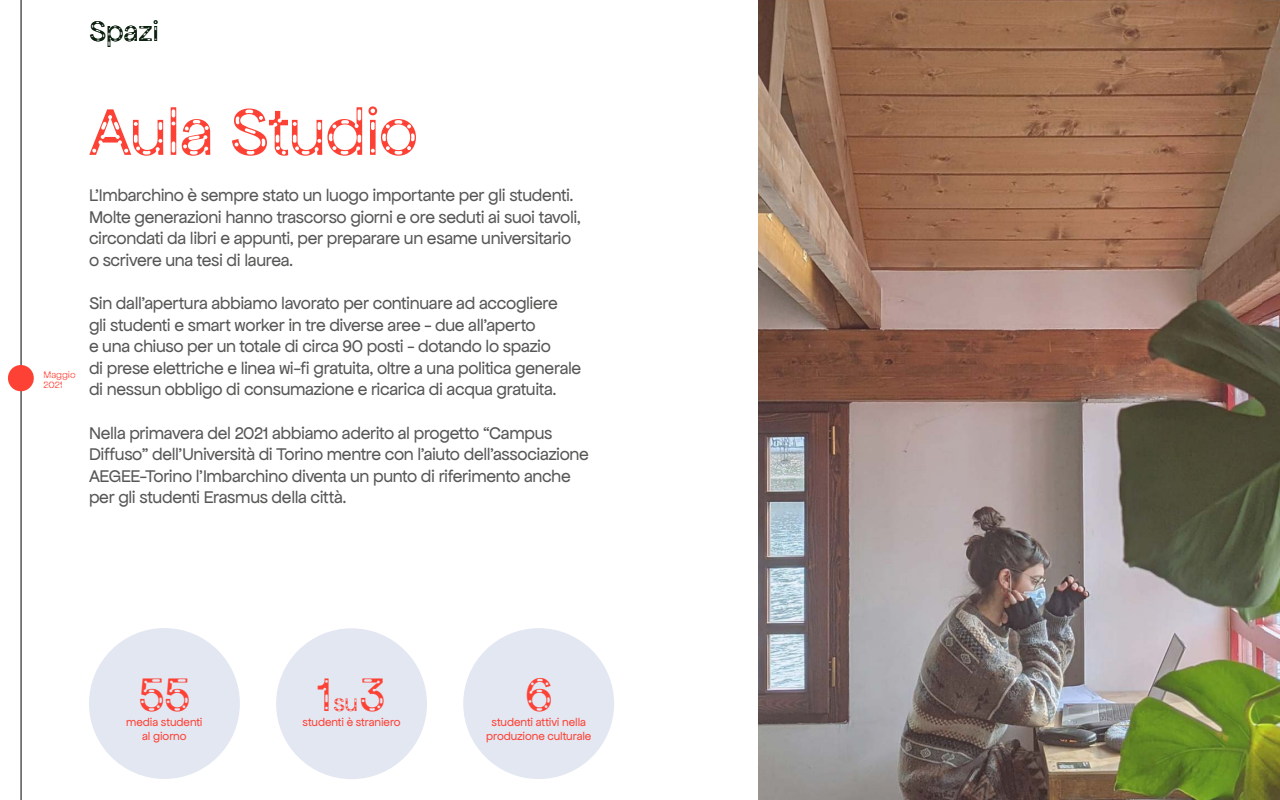
<style>
.page{position:relative;width:1280px;height:800px;background:#fff}
.page>*{position:absolute;margin:0;border:0;box-sizing:border-box;transform-origin:0 0}
.t1{font:70px "Apfel Grotezk Brukt";letter-spacing:-.02em;color:#fd4235}
.t2{font:50px "Apfel Grotezk Brukt";color:#fd4235}
.t3{font:30px "Apfel Grotezk Brukt";color:#0d2110}
.t4{font:18px/21.6px "Apfel Grotezk";letter-spacing:-.02em;color:#575756}
.t5{font:12px/14.4px "Apfel Grotezk";letter-spacing:-.01em;color:#fd4235;text-align:center}
.t6{font:10px/10px "Apfel Grotezk Brukt";color:#fd4235}
.s1{font-size:25px}
</style>
<div class="page">
<hr style="left:21px;top:0;width:1px;height:800px;background:#000">
<div style="left:8px;top:365px;width:26px;height:26px;background:#fd4235;border-radius:50%"></div>
<div style="left:89px;top:628px;width:151px;height:151px;background:#e3e7f2;border-radius:50%"></div>
<div style="left:463px;top:628px;width:151px;height:151px;background:#e3e7f2;border-radius:50%"></div>
<div style="left:276px;top:628px;width:151px;height:151px;background:#e3e7f2;border-radius:50%"></div>
<img style="left:758px;top:0;width:522px;height:800px">
<h3 class="t3" style="left:89px;top:16px;width:72px">Spazi</h3>
<p class="t6" style="left:43px;top:370px;width:34px">Maggio<br>2021</p>
<h1 class="t1" style="left:89px;top:95px;width:331px">Aula Studio</h1>
<p class="t4" style="left:89px;top:184px;width:493px">L’Imbarchino è sempre stato un luogo importante per gli studenti.<br>Molte generazioni hanno trascorso giorni e ore seduti ai suoi tavoli, circondati da libri e appunti, per preparare un esame universitario o scrivere una tesi di laurea.</p>
<p class="t4" style="left:89px;top:292px;width:494px">Sin dall’apertura abbiamo lavorato per continuare ad accogliere<br>gli studenti e smart worker in tre diverse aree - due all’aperto<br>e una chiuso per un totale di circa 90 posti - dotando lo spazio<br>di prese elettriche e linea wi-fi gratuita, oltre a una politica generale di nessun obbligo di consumazione e ricarica di acqua gratuita.</p>
<p class="t4" style="left:89px;top:422px;width:501px">Nella primavera del 2021 abbiamo aderito al progetto “Campus Diffuso” dell’Università di Torino mentre con l’aiuto dell’associazione AEGEE-Torino l’Imbarchino diventa un punto di riferimento anche per gli studenti Erasmus della città.</p>
<h2 class="t2" style="left:138px;top:668px;width:54px">55</h2>
<p class="t5" style="left:126px;top:715px;width:78px">media studenti al giorno</p>
<h2 class="t2" style="left:318px;top:668px;width:69px">1<span class="s1">su</span>3</h2>
<p class="t5" style="left:303px;top:715px;width:100px">studenti è straniero</p>
<h2 class="t2" style="left:525px;top:668px;width:30px">6</h2>
<p class="t5" style="left:486px;top:715px;width:107px">studenti attivi nella produzione culturale</p>
</div>
